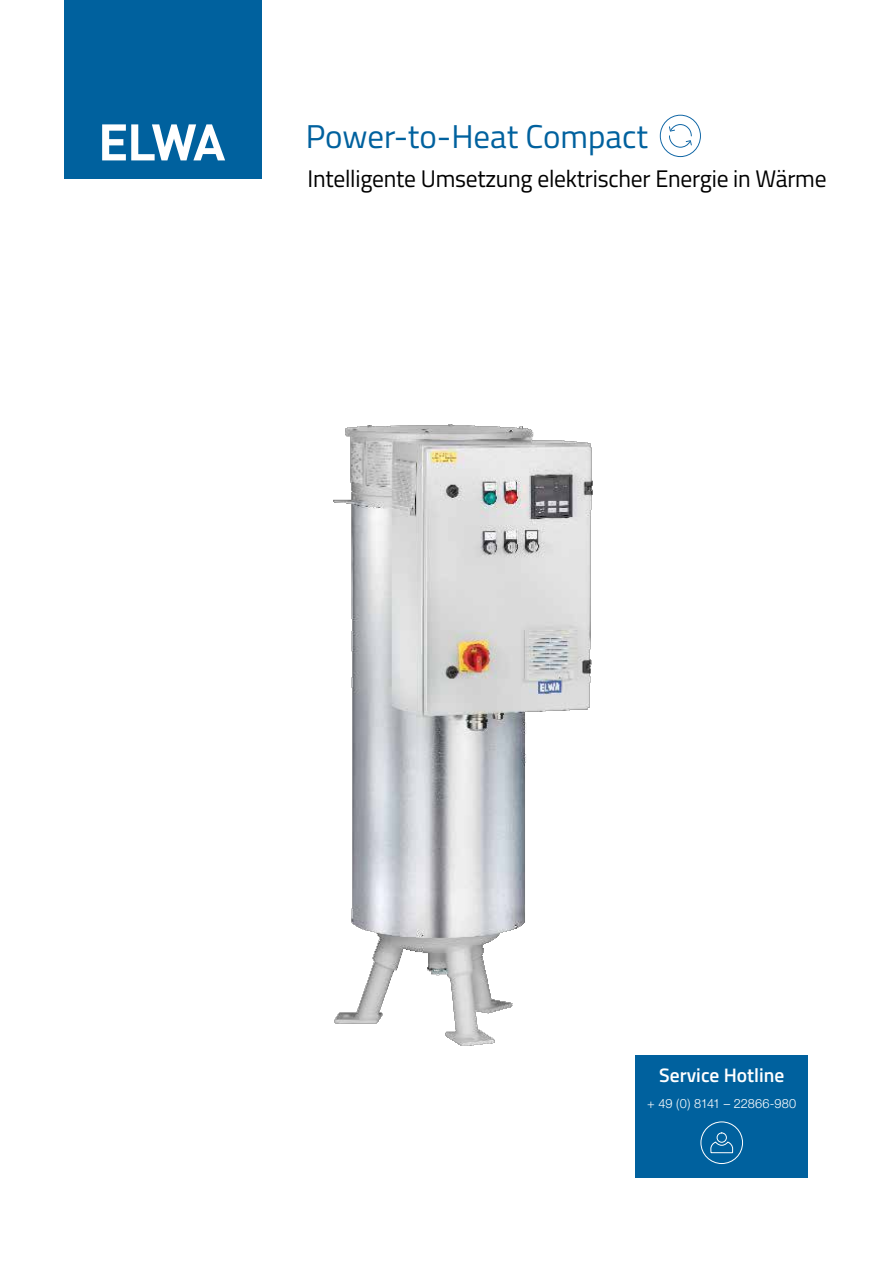
<style>
.page{position:relative;width:893px;height:1263px;background:#fff}
.page>*{position:absolute;margin:0;border:0;box-sizing:border-box;transform-origin:0 0}
.t1{font:33px "Titillium Web";color:#00619e}
.t2{font:24px "Titillium Web";letter-spacing:-.01em;color:#000}
.t3{font:600 19.5px "Titillium Web";color:#fff}
.t4{font:300 12.75px "Helvetica Neue";color:#fff}
</style>
<div class="page">
<img style="left:333px;top:424px;width:260px;height:622px">
<div style="left:64px;top:0;width:197px;height:179px;background:#00619e"></div>
<svg style="left:102px;top:124px;width:123px;height:36px"></svg>
<svg style="left:660px;top:115px;width:41px;height:42px"></svg>
<div style="left:635px;top:1056px;width:173px;height:122px;background:#00619e"></div>
<svg style="left:700px;top:1121px;width:43px;height:43px"></svg>
<h1 class="t1" style="left:306px;top:112px;width:344px">Power-to-Heat Compact</h1>
<p class="t2" style="left:308px;top:161px;width:520px">Intelligente Umsetzung elektrischer Energie in Wärme</p>
<p class="t3" style="left:659px;top:1061px;width:127px">Service Hotline</p>
<p class="t4" style="left:647px;top:1095px;width:151px">+ 49 (0) 8141 – 22866-980</p>
</div>
